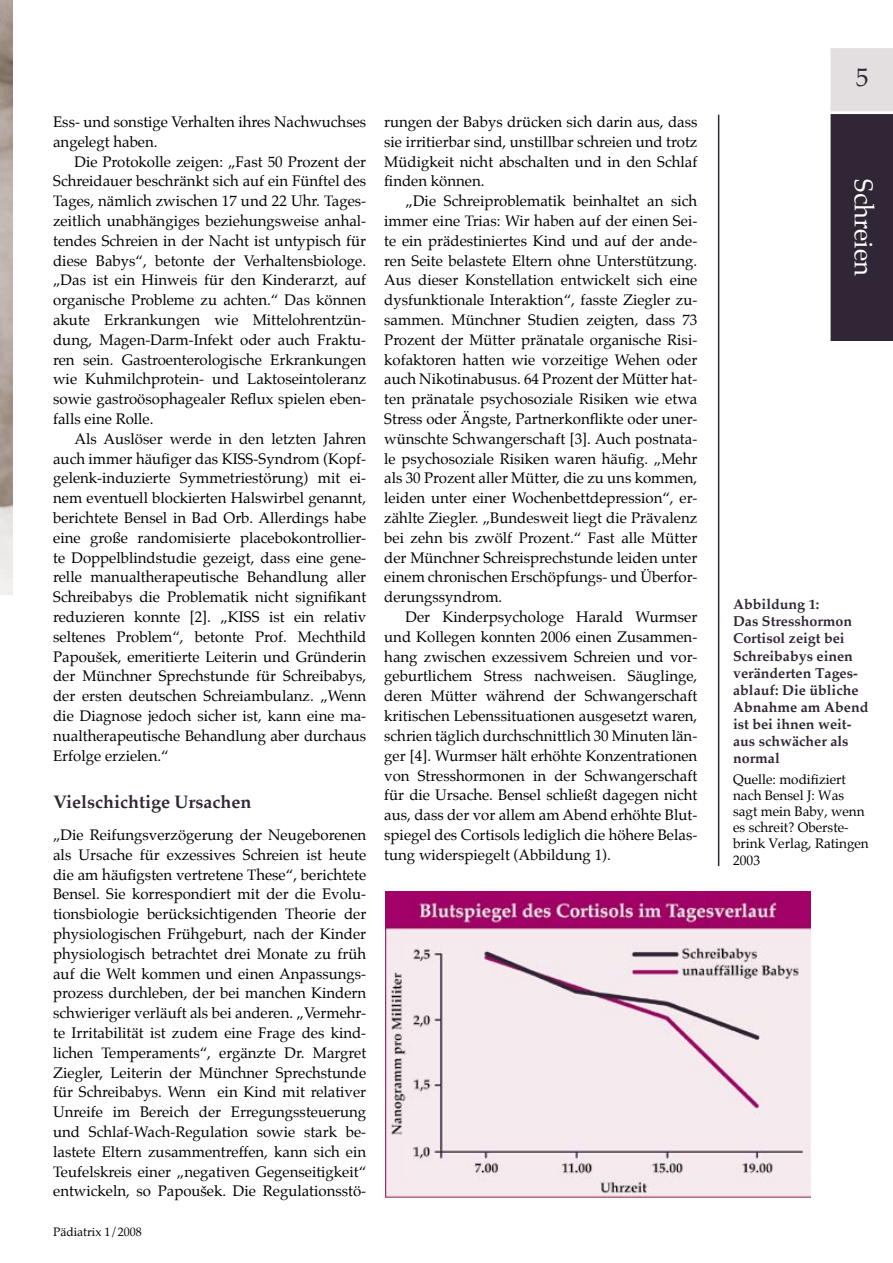
<style>
.page{position:relative;width:893px;height:1263px;background:#fff}
.page>*{position:absolute;margin:0;border:0;box-sizing:border-box;transform-origin:0 0}
.t1{font:25.5px "Palatino";color:#fff}
.t2{font:25.5px "Palatino";color:#312635}
.t3{font:700 18px "Palatino";color:#312635}
.t4{font:15px/19.8px "Palatino";color:#000;text-align:justify}
.t5{font:700 14.25px/17.1px "Palatino";color:#312635}
.t6{font:13.5px/16.2px "Palatino";color:#000}
.t7{font:12px "Palatino";color:#000}
</style>
<div class="page">
<svg style="left:831px;top:48px;width:62px;height:293px"></svg>
<img style="left:0;top:0;width:13px;height:595px">
<img style="left:386px;top:891px;width:425px;height:306px">
<hr style="left:718px;top:115px;width:1px;height:751px;background:#312635">
<p class="t4" style="left:53px;top:113px;width:315px">Ess- und sonstige Verhalten ihres Nachwuchses angelegt haben.</p>
<p class="t4" style="left:53px;top:153px;width:315px;text-indent:21px">Die Protokolle zeigen: „Fast 50 Prozent der Schreidauer beschränkt sich auf ein Fünftel des Tages, nämlich zwischen 17 und 22 Uhr. Tages&shy;zeitlich unabhängiges beziehungsweise anhal&shy;tendes Schreien in der Nacht ist untypisch für diese Babys“, betonte der Verhaltensbiologe. „Das ist ein Hinweis für den Kinderarzt, auf organische Probleme zu achten.“ Das können akute Erkrankungen wie Mittelohrentzün&shy;dung, Magen-Darm-Infekt oder auch Fraktu&shy;ren sein. Gastroenterologische Erkrankungen wie Kuhmilchprotein- und Laktoseintoleranz sowie gastroösophagealer Reflux spielen eben&shy;falls eine Rolle.</p>
<p class="t4" style="left:53px;top:430px;width:315px;text-indent:21px">Als Auslöser werde in den letzten Jahren auch immer häufiger das KISS-Syndrom (Kopf&shy;gelenk-induzierte Symmetriestörung) mit ei&shy;nem eventuell blockierten Halswirbel genannt, berichtete Bensel in Bad Orb. Allerdings habe eine große randomisierte placebokontrollier&shy;te Doppelblindstudie gezeigt, dass eine gene&shy;relle manualtherapeutische Behandlung aller Schreibabys die Problematik nicht signifikant reduzieren konnte [2]. „KISS ist ein relativ seltenes Problem“, betonte Prof. Mechthild Papoušek, emeritierte Leiterin und Gründerin der Münchner Sprechstunde für Schreibabys, der ersten deutschen Schreiambulanz. „Wenn die Diagnose jedoch sicher ist, kann eine ma&shy;nualtherapeutische Behandlung aber durchaus Erfolge erzielen.“</p>
<p class="t3" style="left:53px;top:790px;width:200px">Vielschichtige Ursachen</p>
<p class="t4" style="left:53px;top:826px;width:315px">„Die Reifungsverzögerung der Neugeborenen als Ursache für exzessives Schreien ist heute die am häufigsten vertretene These“, berichtete Bensel. Sie korrespondiert mit der die Evolu&shy;tionsbiologie berücksichtigenden Theorie der physiologischen Frühgeburt, nach der Kinder physiologisch betrachtet drei Monate zu früh auf die Welt kommen und einen Anpassungs&shy;prozess durchleben, der bei manchen Kindern schwieriger verläuft als bei anderen. „Vermehr&shy;te Irritabilität ist zudem eine Frage des kind&shy;lichen Temperaments“, ergänzte Dr. Margret Ziegler, Leiterin der Münchner Sprechstunde für Schreibabys. Wenn ein Kind mit relativer Unreife im Bereich der Erregungssteuerung und Schlaf-Wach-Regulation sowie stark be&shy;lastete Eltern zusammentreffen, kann sich ein Teufelskreis einer „negativen Gegenseitigkeit“ entwickeln, so Papoušek. Die Regulationsstö-</p>
<p class="t7" style="left:53px;top:1224px;width:90px">Pädiatrix 1/2008</p>
<h1 class="t2" style="left:856px;top:61px;width:14px">5</h1>
<p class="t4" style="left:384px;top:113px;width:315px">rungen der Babys drücken sich darin aus, dass sie irritierbar sind, unstillbar schreien und trotz Müdigkeit nicht abschalten und in den Schlaf finden können.</p>
<p class="t4" style="left:384px;top:192px;width:315px;text-indent:21px">„Die Schreiproblematik beinhaltet an sich immer eine Trias: Wir haben auf der einen Sei&shy;te ein prädestiniertes Kind und auf der ande&shy;ren Seite belastete Eltern ohne Unterstützung.<br>Aus dieser Konstellation entwickelt sich eine dysfunktionale Interaktion“, fasste Ziegler zu&shy;sammen. Münchner Studien zeigten, dass 73<br>Prozent der Mütter pränatale organische Risi&shy;kofaktoren hatten wie vorzeitige Wehen oder auch Nikotinabusus. 64 Prozent der Mütter hat&shy;ten pränatale psychosoziale Risiken wie etwa Stress oder Ängste, Partnerkonflikte oder uner&shy;wünschte Schwangerschaft [3]. Auch postnata&shy;le psychosoziale Risiken waren häufig. „Mehr als 30 Prozent aller Mütter, die zu uns kommen, leiden unter einer Wochenbettdepression“, er&shy;zählte Ziegler. „Bundesweit liegt die Prävalenz bei zehn bis zwölf Prozent.“ Fast alle Mütter der Münchner Schreisprechstunde leiden unter einem chronischen Erschöpfungs- und Überfor&shy;derungssyndrom.</p>
<p class="t4" style="left:384px;top:608px;width:315px;text-indent:21px">Der Kinderpsychologe Harald Wurmser und Kollegen konnten 2006 einen Zusammen&shy;hang zwischen exzessivem Schreien und vor&shy;geburtlichem Stress nachweisen. Säuglinge, deren Mütter während der Schwangerschaft kritischen Lebenssituationen ausgesetzt waren, schrien täglich durchschnittlich 30 Minuten län&shy;ger [4]. Wurmser hält erhöhte Konzentrationen von Stresshormonen in der Schwangerschaft für die Ursache. Bensel schließt dagegen nicht aus, dass der vor allem am Abend erhöhte Blut&shy;spiegel des Cortisols lediglich die höhere Belas&shy;tung widerspiegelt (Abbildung 1).</p>
<p class="t5" style="left:733px;top:597px;width:137px">Abbildung 1:<br>Das Stresshormon<br>Cortisol zeigt bei<br>Schreibabys einen veränderten Tages&shy;ablauf: Die übliche<br>Abnahme am Abend ist bei ihnen weit&shy;aus schwächer als normal</p>
<h1 class="t1" style="left:880px;top:179px;width:98px;rotate:90deg">Schreien</h1>
<p class="t6" style="left:733px;top:772px;width:137px">Quelle: modifiziert nach Bensel J: Was sagt mein Baby, wenn es schreit? Oberste&shy;brink Verlag, Ratingen<br>2003</p>
</div>
